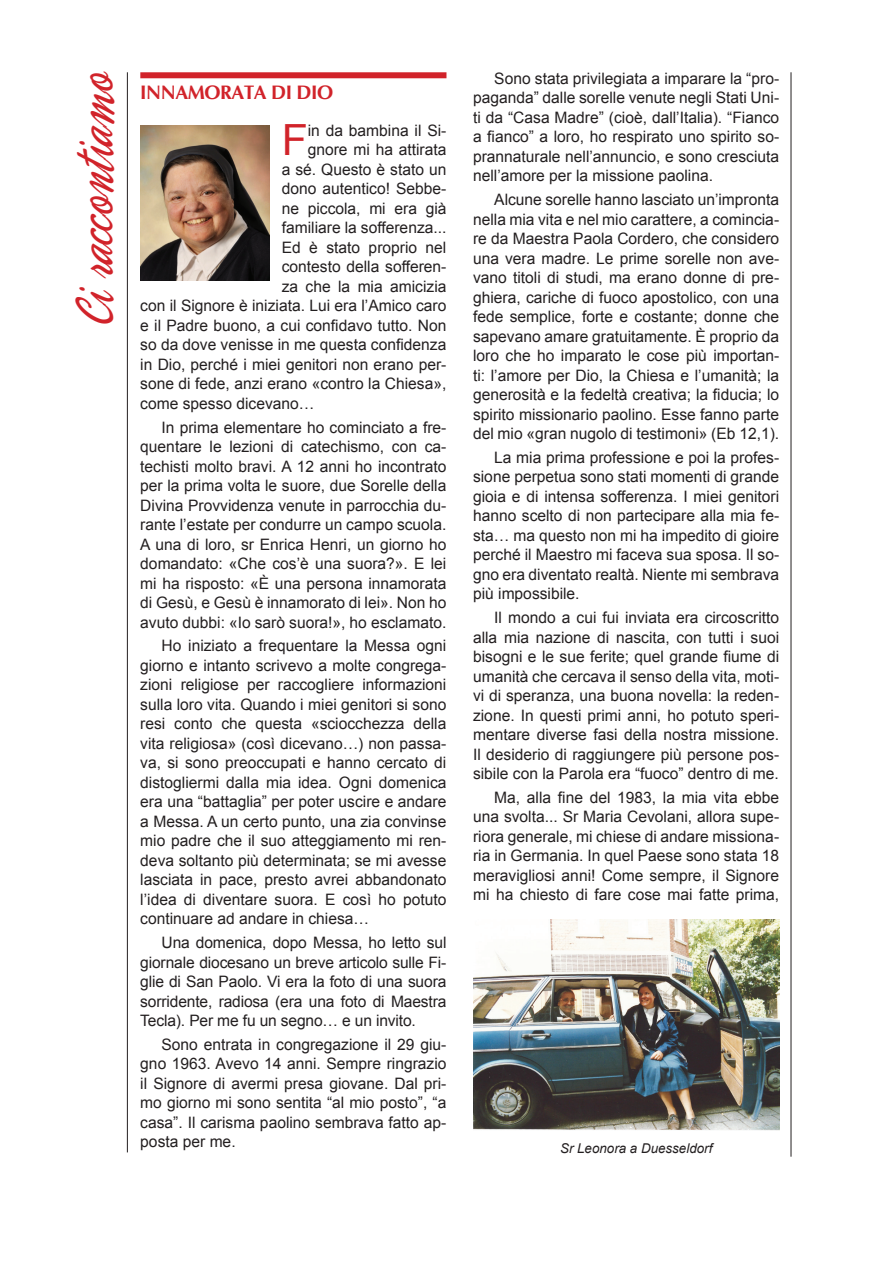
<style>
.page{position:relative;width:893px;height:1263px;background:#fff}
.page>*{position:absolute;margin:0;border:0;box-sizing:border-box;transform-origin:0 0}
.t1{font:57px "Phoenix Script FLF";color:#d1232a;scale:.7 1}
.t2{font:43.05px "Arial";color:#d1232a}
.t3{font:700 19.5px "Optima";color:#d1232a}
.t4{font:15.75px/19.5px "Arial";color:#231f20;text-align:justify}
.t5{font:italic 13.5px "Arial";color:#231f20}
</style>
<div class="page">
<hr style="left:791px;top:72px;width:1px;height:1085px;background:#231f20">
<div style="left:140px;top:72px;width:306px;height:6px;background:#d1232a"></div>
<hr style="left:127px;top:72px;width:1px;height:1080px;background:#231f20">
<img style="left:140px;top:125px;width:129px;height:155px">
<img style="left:473px;top:919px;width:306px;height:211px">
<h1 class="t1" style="left:65px;top:328px;width:368px;rotate:-90deg">Ci raccontiamo</h1>
<p class="t3" style="left:140px;top:80px;width:21px">INNAMORATA</p>
<p class="t3" style="left:271px;top:80px;width:52px">DI DIO</p>
<h2 class="t2" style="left:282px;top:111px;width:28px">F</h2>
<p class="t4" style="left:308px;top:120px;width:140px">in da bambina il Si-</p>
<p class="t4" style="left:308px;top:140px;width:140px">gnore mi ha attirata</p>
<p class="t4" style="left:282px;top:159px;width:166px">a sé. Questo è stato un</p>
<p class="t4" style="left:282px;top:179px;width:166px">dono autentico! Sebbe-</p>
<p class="t4" style="left:282px;top:198px;width:166px">ne piccola, mi era già</p>
<p class="t4" style="left:282px;top:218px;width:166px">familiare la sofferenza...</p>
<p class="t4" style="left:282px;top:237px;width:166px">Ed è stato proprio nel</p>
<p class="t4" style="left:282px;top:257px;width:166px">contesto della sofferen-</p>
<p class="t4" style="left:282px;top:276px;width:166px">za che la mia amicizia</p>
<p class="t4" style="left:140px;top:296px;width:308px">con il Signore è iniziata. Lui era l’Amico caro</p>
<p class="t4" style="left:140px;top:315px;width:308px">e il Padre buono, a cui confidavo tutto. Non</p>
<p class="t4" style="left:140px;top:335px;width:308px">so da dove venisse in me questa confidenza</p>
<p class="t4" style="left:140px;top:354px;width:308px">in Dio, perché i miei genitori non erano per-</p>
<p class="t4" style="left:140px;top:374px;width:308px">sone di fede, anzi erano «contro la Chiesa»,</p>
<p class="t4" style="left:140px;top:393px;width:176px">come spesso dicevano…</p>
<p class="t4" style="left:140px;top:417px;width:308px;text-indent:21px">In prima elementare ho cominciato a fre&shy;quentare le lezioni di catechismo, con ca&shy;techisti molto bravi. A 12 anni ho incontrato per la prima volta le suore, due Sorelle della Divina Provvidenza venute in parrocchia du&shy;rante l’estate per condurre un campo scuola.<br>A una di loro, sr Enrica Henri, un giorno ho domandato: «Che cos’è una suora?». E lei mi ha risposto: «È una persona innamorata di Gesù, e Gesù è innamorato di lei». Non ho avuto dubbi: «Io sarò suora!», ho esclamato.</p>
<p class="t4" style="left:140px;top:636px;width:308px;text-indent:21px">Ho iniziato a frequentare la Messa ogni giorno e intanto scrivevo a molte congrega&shy;zioni religiose per raccogliere informazioni sulla loro vita. Quando i miei genitori si sono resi conto che questa «sciocchezza della vita religiosa» (così dicevano…) non passa&shy;va, si sono preoccupati e hanno cercato di distogliermi dalla mia idea. Ogni domenica era una “battaglia” per poter uscire e andare a Messa. A un certo punto, una zia convinse mio padre che il suo atteggiamento mi ren&shy;deva soltanto più determinata; se mi avesse lasciata in pace, presto avrei abbandonato l’idea di diventare suora. E così ho potuto continuare ad andare in chiesa…</p>
<p class="t4" style="left:140px;top:933px;width:308px;text-indent:21px">Una domenica, dopo Messa, ho letto sul giornale diocesano un breve articolo sulle Fi&shy;glie di San Paolo. Vi era la foto di una suora sorridente, radiosa (era una foto di Maestra Tecla). Per me fu un segno… e un invito.</p>
<p class="t4" style="left:140px;top:1034px;width:308px;text-indent:21px">Sono entrata in congregazione il 29 giu&shy;gno 1963. Avevo 14 anni. Sempre ringrazio il Signore di avermi presa giovane. Dal pri&shy;mo giorno mi sono sentita “al mio posto”, “a casa”. Il carisma paolino sembrava fatto ap&shy;posta per me.</p>
<p class="t4" style="left:473px;top:68px;width:308px;text-indent:21px">Sono stata privilegiata a imparare la “pro&shy;paganda” dalle sorelle venute negli Stati Uni&shy;ti da “Casa Madre” (cioè, dall’Italia). “Fianco a fianco” a loro, ho respirato uno spirito so&shy;prannaturale nell’annuncio, e sono cresciuta nell’amore per la missione paolina.</p>
<p class="t4" style="left:473px;top:190px;width:308px;text-indent:21px">Alcune sorelle hanno lasciato un’impronta nella mia vita e nel mio carattere, a comincia&shy;re da Maestra Paola Cordero, che considero una vera madre. Le prime sorelle non ave&shy;vano titoli di studi, ma erano donne di pre&shy;ghiera, cariche di fuoco apostolico, con una fede semplice, forte e costante; donne che sapevano amare gratuitamente. È proprio da loro che ho imparato le cose più importan&shy;ti: l’amore per Dio, la Chiesa e l’umanità; la generosità e la fedeltà creativa; la fiducia; lo spirito missionario paolino. Esse fanno parte del mio «gran nugolo di testimoni» (Eb 12,1).</p>
<p class="t4" style="left:473px;top:447px;width:308px;text-indent:21px">La mia prima professione e poi la profes&shy;sione perpetua sono stati momenti di grande gioia e di intensa sofferenza. I miei genitori hanno scelto di non partecipare alla mia fe&shy;sta… ma questo non mi ha impedito di gioire perché il Maestro mi faceva sua sposa. Il so&shy;gno era diventato realtà. Niente mi sembrava più impossibile.</p>
<p class="t4" style="left:473px;top:608px;width:308px;text-indent:21px">Il mondo a cui fui inviata era circoscritto alla mia nazione di nascita, con tutti i suoi bisogni e le sue ferite; quel grande fiume di umanità che cercava il senso della vita, moti&shy;vi di speranza, una buona novella: la reden&shy;zione. In questi primi anni, ho potuto speri&shy;mentare diverse fasi della nostra missione.<br>Il desiderio di raggiungere più persone pos&shy;sibile con la Parola era “fuoco” dentro di me.</p>
<p class="t4" style="left:473px;top:787px;width:308px;text-indent:21px">Ma, alla fine del 1983, la mia vita ebbe una svolta... Sr Maria Cevolani, allora supe&shy;riora generale, mi chiese di andare missiona&shy;ria in Germania. In quel Paese sono stata 18 meravigliosi anni! Come sempre, il Signore mi ha chiesto di fare cose mai fatte prima,</p>
<p class="t5" style="left:560px;top:1139px;width:154px">Sr Leonora a Duesseldorf</p>
</div>
